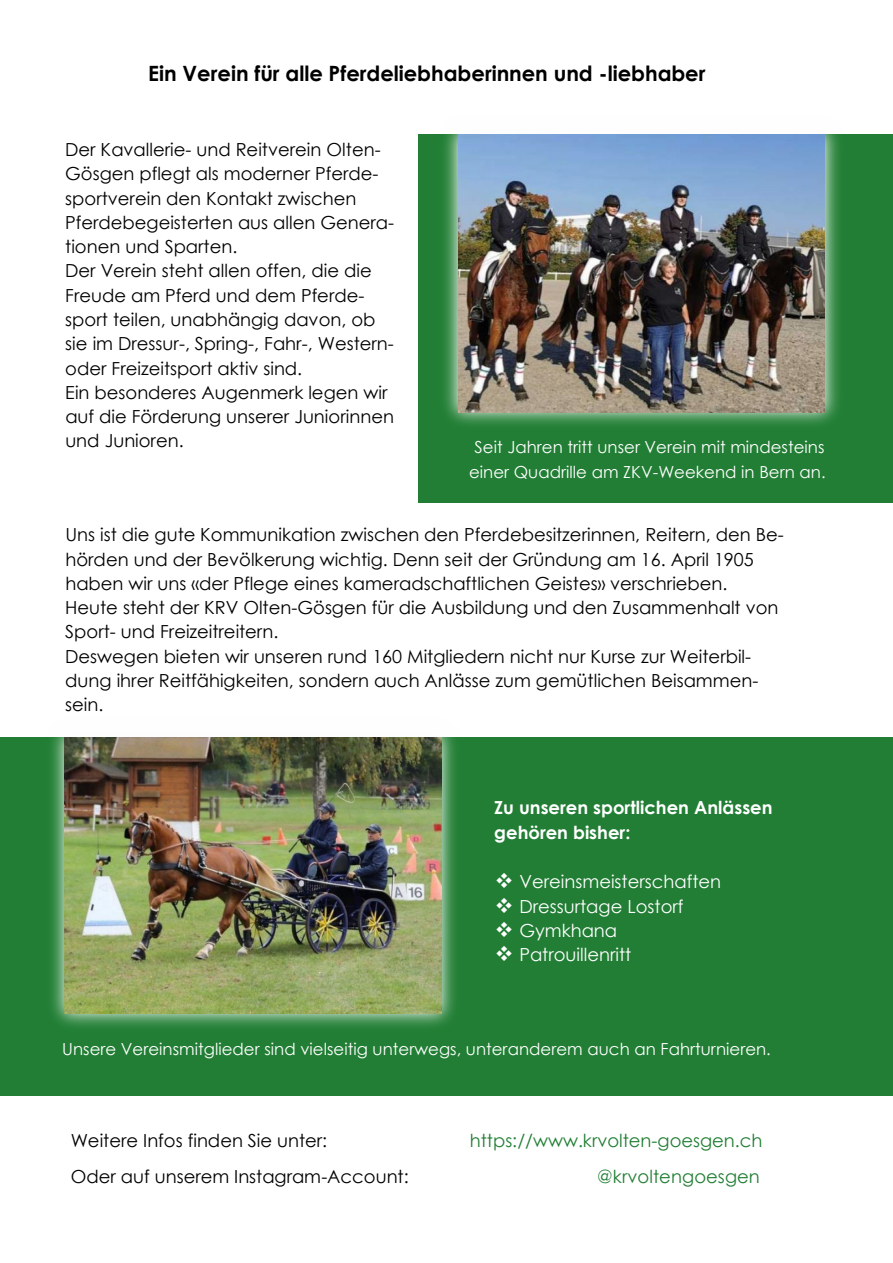
<style>
.page{position:relative;width:893px;height:1263px;background:#fff}
.page>*{position:absolute;margin:0;border:0;box-sizing:border-box;transform-origin:0 0}
.t1{font:700 21px "Century Gothic";color:#000}
.t2{font:18px/24.3px "Century Gothic";color:#000}
.t3{font:18px "Century Gothic";color:#fff}
.t4{font:18px "Century Gothic";color:#217e34}
.t5{font:700 18px/24.3px "Century Gothic";color:#fff}
.t6{font:16.65px/25px "Century Gothic";color:#fff;text-align:center}
</style>
<div class="page">
<div style="left:419px;top:134px;width:474px;height:369px;background:#217e34"></div>
<div style="left:0;top:737px;width:893px;height:359px;background:#217e34"></div>
<img style="left:51px;top:737px;width:404px;height:290px">
<img style="left:65px;top:737px;width:377px;height:276px">
<img style="left:444px;top:134px;width:395px;height:291px">
<img style="left:458px;top:134px;width:367px;height:278px">
<p class="t1" style="left:148px;top:58px;width:559px">Ein Verein für alle Pferdeliebhaberinnen und -liebhaber</p>
<p class="t2" style="left:65px;top:137px;width:330px">Der Kavallerie- und Reitverein Olten-Gösgen pflegt als moderner Pferde&shy;sportverein den Kontakt zwischen Pferdebegeisterten aus allen Genera&shy;tionen und Sparten.<br>Der Verein steht allen offen, die die Freude am Pferd und dem Pferde&shy;sport teilen, unabhängig davon, ob sie im Dressur-, Spring-, Fahr-, Western&shy;oder Freizeitsport aktiv sind.<br>Ein besonderes Augenmerk legen wir auf die Förderung unserer Juniorinnen und Junioren.</p>
<p class="t6" style="left:469px;top:434px;width:358px">Seit Jahren tritt unser Verein mit mindesteins einer Quadrille am ZKV-Weekend in Bern an.</p>
<p class="t2" style="left:65px;top:522px;width:720px">Uns ist die gute Kommunikation zwischen den Pferdebesitzerinnen, Reitern, den Be&shy;hörden und der Bevölkerung wichtig. Denn seit der Gründung am 16. April 1905 haben wir uns «der Pflege eines kameradschaftlichen Geistes» verschrieben.<br>Heute steht der KRV Olten-Gösgen für die Ausbildung und den Zusammenhalt von Sport- und Freizeitreitern.<br>Deswegen bieten wir unseren rund 160 Mitgliedern nicht nur Kurse zur Weiterbil&shy;dung ihrer Reitfähigkeiten, sondern auch Anlässe zum gemütlichen Beisammen&shy;sein.</p>
<p class="t5" style="left:494px;top:795px;width:280px">Zu unseren sportlichen Anlässen gehören bisher:</p>
<p class="t3" style="left:495px;top:869px;width:228px">❖ Vereinsmeisterschaften</p>
<p class="t3" style="left:495px;top:894px;width:190px">❖ Dressurtage Lostorf</p>
<p class="t3" style="left:495px;top:918px;width:124px">❖ Gymkhana</p>
<p class="t3" style="left:495px;top:942px;width:138px">❖ Patrouillenritt</p>
<p class="t6" style="left:62px;top:1036px;width:710px">Unsere Vereinsmitglieder sind vielseitig unterwegs, unteranderem auch an Fahrturnieren.</p>
<p class="t2" style="left:71px;top:1128px;width:258px">Weitere Infos finden Sie unter:</p>
<p class="t4" style="left:470px;top:1128px;width:294px">https://www.krvolten-goesgen.ch</p>
<p class="t2" style="left:71px;top:1164px;width:340px">Oder auf unserem Instagram-Account:</p>
<p class="t4" style="left:597px;top:1164px;width:164px">@krvoltengoesgen</p>
</div>
